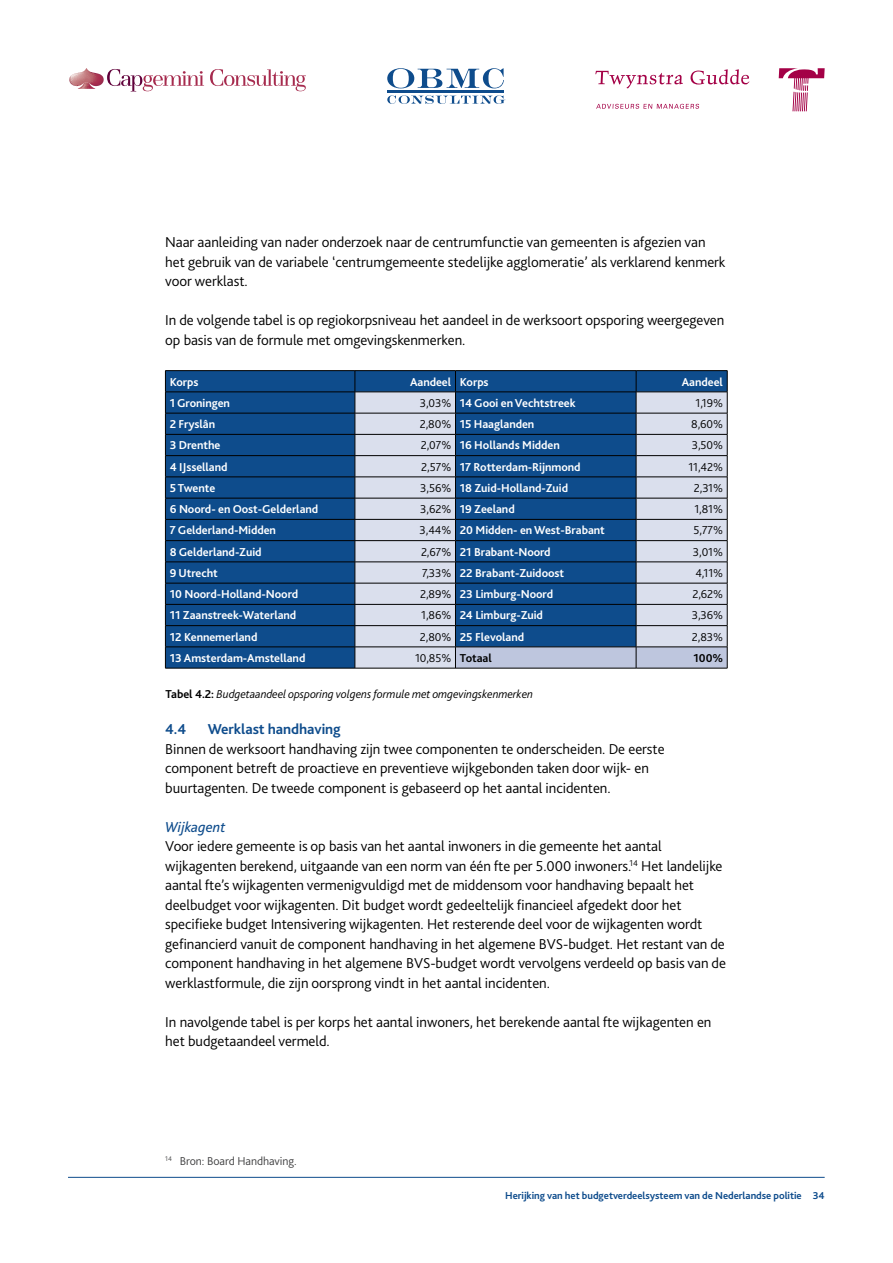
<style>
.page{position:relative;width:893px;height:1263px;background:#fff}
.page>*{position:absolute;margin:0;border:0;box-sizing:border-box;transform-origin:0 0}
.t1{font:300 15px/19.5px "Bliss 2";letter-spacing:-.005em;color:#000}
.t2{font:700 15px "Bliss 2";letter-spacing:-.005em;color:#0e4c8c}
.t3{font:italic 15px "Bliss 2";letter-spacing:-.005em;color:#0e4c8c}
.t4{font:700 12px "Bliss 2";letter-spacing:-.005em;color:#fff}
.t5{font:300 12px "Bliss 2";letter-spacing:-.005em;color:#000}
.t6{font:italic 300 12px "Bliss 2";letter-spacing:-.005em;color:#000}
.t7{font:300 12px "Bliss 2";letter-spacing:-.005em;color:#414142}
.t8{font:700 12px "Bliss 2";color:#000}
.t9{font:700 10.5px "Bliss 2";letter-spacing:-.005em;color:#0e4c8c}
.s1{font-weight:300;color:#000}
.s2{font-weight:700}
.s3{font-weight:700;font-style:normal}
</style>
<div class="page">
<svg style="left:210px;top:69px;width:96px;height:22px"></svg>
<svg style="left:69px;top:68px;width:135px;height:23px"></svg>
<svg style="left:595px;top:71px;width:88px;height:17px"></svg>
<svg style="left:690px;top:69px;width:59px;height:16px"></svg>
<svg style="left:596px;top:104px;width:103px;height:5px"></svg>
<svg style="left:779px;top:68px;width:46px;height:43px"></svg>
<svg style="left:387px;top:68px;width:117px;height:20px"></svg>
<svg style="left:387px;top:95px;width:118px;height:9px"></svg>
<hr style="left:387px;top:91px;width:116px;height:2px;background:#0e4c8c">
<hr style="left:68px;top:1177px;width:757px;height:1px;background:#0e4c8c">
<div style="left:166px;top:371px;width:289px;height:297px;background:#0e4c8c"></div>
<div style="left:356px;top:393px;width:99px;height:275px;background:#dadfed"></div>
<hr style="left:165px;top:370px;width:190px;height:1px;background:#000">
<hr style="left:355px;top:370px;width:100px;height:1px;background:#000">
<hr style="left:455px;top:370px;width:181px;height:1px;background:#000">
<hr style="left:636px;top:370px;width:91px;height:1px;background:#000">
<hr style="left:165px;top:392px;width:190px;height:1px;background:#000">
<hr style="left:355px;top:392px;width:100px;height:1px;background:#000">
<hr style="left:165px;top:413px;width:190px;height:1px;background:#000">
<hr style="left:355px;top:413px;width:100px;height:1px;background:#000">
<hr style="left:165px;top:434px;width:190px;height:1px;background:#000">
<hr style="left:355px;top:434px;width:100px;height:1px;background:#000">
<hr style="left:165px;top:455px;width:190px;height:1px;background:#000">
<hr style="left:355px;top:455px;width:100px;height:1px;background:#000">
<hr style="left:165px;top:477px;width:190px;height:1px;background:#000">
<hr style="left:355px;top:477px;width:100px;height:1px;background:#000">
<hr style="left:165px;top:498px;width:190px;height:1px;background:#000">
<hr style="left:355px;top:498px;width:100px;height:1px;background:#000">
<hr style="left:165px;top:519px;width:190px;height:1px;background:#000">
<hr style="left:355px;top:519px;width:100px;height:1px;background:#000">
<hr style="left:165px;top:540px;width:190px;height:1px;background:#000">
<hr style="left:355px;top:540px;width:100px;height:1px;background:#000">
<hr style="left:165px;top:562px;width:190px;height:1px;background:#000">
<hr style="left:355px;top:562px;width:100px;height:1px;background:#000">
<hr style="left:165px;top:583px;width:190px;height:1px;background:#000">
<hr style="left:355px;top:583px;width:100px;height:1px;background:#000">
<hr style="left:165px;top:604px;width:190px;height:1px;background:#000">
<hr style="left:355px;top:604px;width:100px;height:1px;background:#000">
<hr style="left:165px;top:625px;width:190px;height:1px;background:#000">
<hr style="left:355px;top:625px;width:100px;height:1px;background:#000">
<hr style="left:165px;top:647px;width:190px;height:1px;background:#000">
<svg style="left:165px;top:371px;width:1px;height:297px"></svg>
<hr style="left:355px;top:647px;width:100px;height:1px;background:#000">
<svg style="left:355px;top:371px;width:1px;height:297px"></svg>
<svg style="left:455px;top:371px;width:273px;height:297px;background:#5077a3"></svg>
<hr style="left:165px;top:668px;width:471px;height:1px;background:#000">
<hr style="left:636px;top:668px;width:91px;height:1px;background:#000">
<p class="t1" style="left:165px;top:234px;width:562px">Naar aanleiding van nader onderzoek naar de centrumfunctie van gemeenten is afgezien van het gebruik van de variabele ‘centrumgemeente stedelijke agglomeratie’ als verklarend kenmerk voor werklast.</p>
<p class="t1" style="left:165px;top:312px;width:561px">In de volgende tabel is op regiokorpsniveau het aandeel in de werksoort opsporing weergegeven op basis van de formule met omgevingskenmerken.</p>
<p class="t4" style="left:170px;top:377px;width:30px">Korps</p>
<p class="t4" style="left:410px;top:377px;width:80px">Aandeel Korps</p>
<p class="t4" style="left:682px;top:377px;width:43px">Aandeel</p>
<p class="t4" style="left:170px;top:398px;width:62px">1 Groningen</p>
<p class="t4" style="left:420px;top:398px;width:157px"><span class="s1">3,03%</span> 14 Gooi en Vechtstreek</p>
<p class="t5" style="left:695px;top:398px;width:29px">1,19%</p>
<p class="t4" style="left:170px;top:420px;width:47px">2 Fryslân</p>
<p class="t4" style="left:420px;top:420px;width:116px"><span class="s1">2,80%</span> 15 Haaglanden</p>
<p class="t5" style="left:691px;top:420px;width:33px">8,60%</p>
<p class="t4" style="left:170px;top:441px;width:52px">3 Drenthe</p>
<p class="t4" style="left:421px;top:441px;width:141px"><span class="s1">2,07%</span> 16 Hollands Midden</p>
<p class="t5" style="left:692px;top:441px;width:33px">3,50%</p>
<p class="t4" style="left:170px;top:462px;width:59px">4 IJsselland</p>
<p class="t4" style="left:421px;top:462px;width:161px"><span class="s1">2,57%</span> 17 Rotterdam-Rijnmond</p>
<p class="t5" style="left:688px;top:462px;width:36px">11,42%</p>
<p class="t4" style="left:170px;top:483px;width:47px">5 Twente</p>
<p class="t4" style="left:420px;top:483px;width:149px"><span class="s1">3,56%</span> 18 Zuid-Holland-Zuid</p>
<p class="t5" style="left:694px;top:483px;width:31px">2,31%</p>
<p class="t4" style="left:170px;top:505px;width:150px">6 Noord- en Oost-Gelderland</p>
<p class="t4" style="left:420px;top:505px;width:96px"><span class="s1">3,62%</span> 19 Zeeland</p>
<p class="t5" style="left:694px;top:505px;width:30px">1,81%</p>
<p class="t4" style="left:170px;top:526px;width:108px">7 Gelderland-Midden</p>
<p class="t4" style="left:420px;top:526px;width:187px"><span class="s1">3,44%</span> 20 Midden- en West-Brabant</p>
<p class="t5" style="left:693px;top:526px;width:31px">5,77%</p>
<p class="t4" style="left:170px;top:547px;width:93px">8 Gelderland-Zuid</p>
<p class="t4" style="left:421px;top:547px;width:131px"><span class="s1">2,67%</span> 21 Brabant-Noord</p>
<p class="t5" style="left:693px;top:547px;width:32px">3,01%</p>
<p class="t4" style="left:170px;top:568px;width:50px">9 Utrecht</p>
<p class="t4" style="left:422px;top:568px;width:144px"><span class="s1">7,33%</span> 22 Brabant-Zuidoost</p>
<p class="t5" style="left:695px;top:568px;width:29px">4,11%</p>
<p class="t4" style="left:170px;top:590px;width:130px">10 Noord-Holland-Noord</p>
<p class="t4" style="left:420px;top:590px;width:134px"><span class="s1">2,89%</span> 23 Limburg-Noord</p>
<p class="t5" style="left:692px;top:590px;width:32px">2,62%</p>
<p class="t4" style="left:170px;top:611px;width:128px">11 Zaanstreek-Waterland</p>
<p class="t4" style="left:421px;top:611px;width:123px"><span class="s1">1,86%</span> 24 Limburg-Zuid</p>
<p class="t5" style="left:692px;top:611px;width:33px">3,36%</p>
<p class="t4" style="left:170px;top:632px;width:89px">12 Kennemerland</p>
<p class="t4" style="left:420px;top:632px;width:106px"><span class="s1">2,80%</span> 25 Flevoland</p>
<p class="t5" style="left:692px;top:632px;width:33px">2,83%</p>
<p class="t4" style="left:170px;top:653px;width:137px">13 Amsterdam-Amstelland</p>
<p class="t5" style="left:415px;top:653px;width:78px">10,85% <span class="s2">Totaal</span></p>
<p class="t8" style="left:693px;top:653px;width:31px">100%</p>
<p class="t6" style="left:165px;top:690px;width:369px"><span class="s3">Tabel 4.2:</span> Budgetaandeel opsporing volgens formule met omgevingskenmerken</p>
<p class="t2" style="left:165px;top:724px;width:23px">4.4</p>
<p class="t2" style="left:208px;top:724px;width:134px">Werklast handhaving</p>
<p class="t1" style="left:165px;top:740px;width:501px">Binnen de werksoort handhaving zijn twee componenten te onderscheiden. De eerste component betreft de proactieve en preventieve wijkgebonden taken door wijk- en buurtagenten. De tweede component is gebaseerd op het aantal incidenten.</p>
<p class="t3" style="left:165px;top:821px;width:62px">Wijkagent</p>
<p class="t1" style="left:165px;top:838px;width:562px">Voor iedere gemeente is op basis van het aantal inwoners in die gemeente het aantal wijkagenten berekend, uitgaande van een norm van één fte per 5.000 inwoners.<sup>14</sup> Het landelijke aantal fte’s wijkagenten vermenigvuldigd met de middensom voor handhaving bepaalt het deelbudget voor wijkagenten. Dit budget wordt gedeeltelijk financieel afgedekt door het specifieke budget Intensivering wijkagenten. Het resterende deel voor de wijkagenten wordt gefinancierd vanuit de component handhaving in het algemene BVS-budget. Het restant van de component handhaving in het algemene BVS-budget wordt vervolgens verdeeld op basis van de werklastformule, die zijn oorsprong vindt in het aantal incidenten.</p>
<p class="t1" style="left:165px;top:1013px;width:548px">In navolgende tabel is per korps het aantal inwoners, het berekende aantal fte wijkagenten en het budgetaandeel vermeld.</p>
<p class="t7" style="left:165px;top:1156px;width:133px"><sup>14</sup> Bron: Board Handhaving.</p>
<p class="t9" style="left:505px;top:1191px;width:321px">Herijking van het budgetverdeelsysteem van de Nederlandse politie 34</p>
</div>
